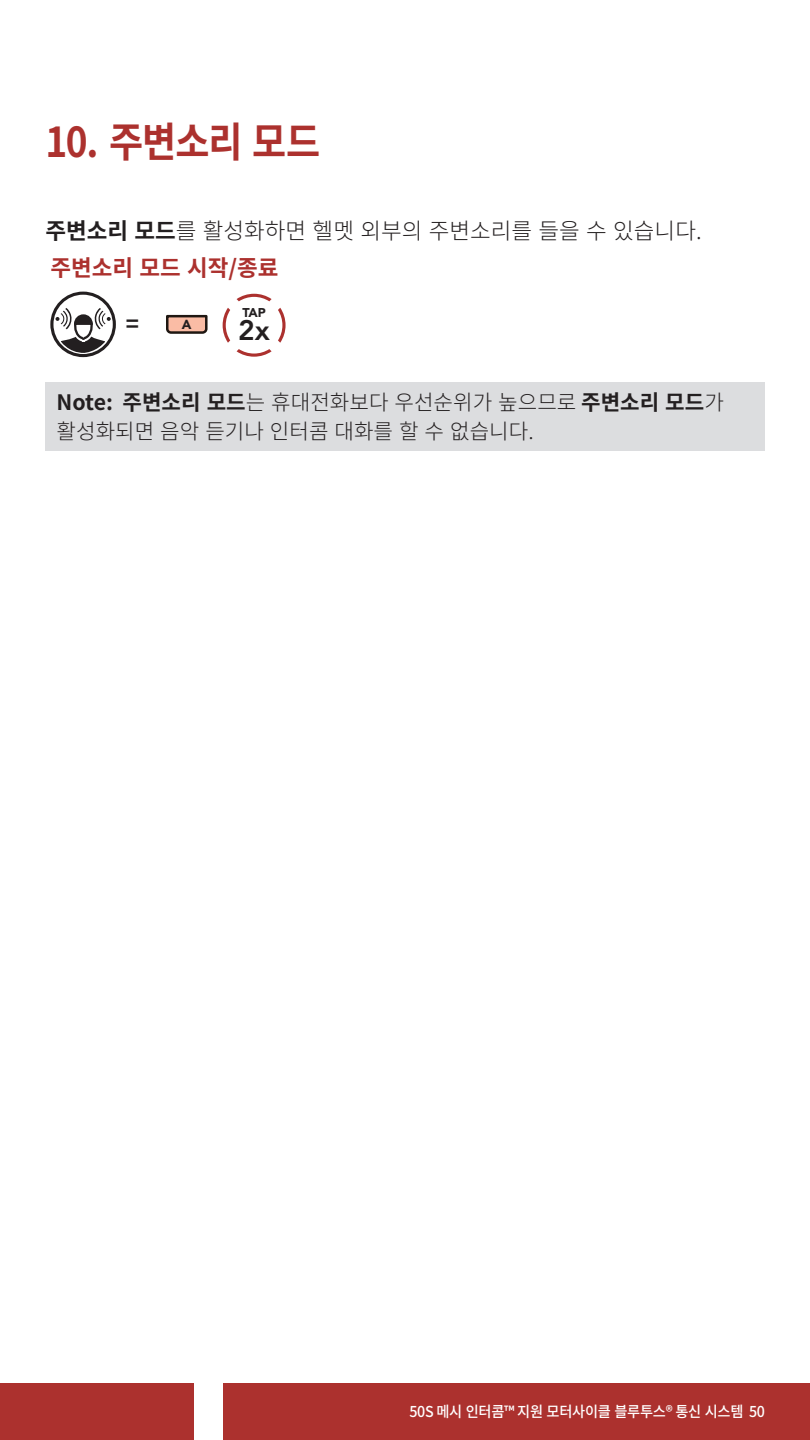
<style>
.page{position:relative;width:810px;height:1440px;background:#fff}
.page>*{position:absolute;margin:0;border:0;box-sizing:border-box;transform-origin:0 0}
.t1{font:700 41.25px "Noto Sans CJ Kkr";letter-spacing:-.03em;color:#ac312e;scale:.9 1}
.t2{font:800 28.12px "Avenir LT Std";color:#231f20}
.Body{font:300 22.5px "Noto Sans CJ Kkr";color:#231f20}
.Body_Title_Red{font:700 22.5px "Noto Sans CJ Kkr";color:#ac312e}
.t3{font:700 22.5px "Noto Sans CJ Kkr";color:#231f20}
.NOTE{font:300 21.25px/28.8px "Noto Sans CJ Kkr";color:#231f20}
.t4{font:500 15px "Noto Sans CJ Kkr";letter-spacing:-.02em;color:#fff;scale:.95 1}
.t5{font:900 13px "Avenir LT Std";color:#231f20}
.t6{font:900 12.62px "Avenir LT Std";color:#231f20}
.s1{font-weight:700}
</style>
<div class="page">
<div style="left:0;top:1383px;width:194px;height:57px;background:#ac312e"></div>
<div style="left:223px;top:1383px;width:587px;height:57px;background:#ac312e"></div>
<svg style="left:50px;top:292px;width:66px;height:65px"></svg>
<svg style="left:166px;top:315px;width:42px;height:19px"></svg>
<svg style="left:223px;top:294px;width:63px;height:63px"></svg>
<div style="left:45px;top:382px;width:720px;height:68px;background:#dcdddf"></div>
<p class="t1" style="left:45px;top:119px;width:307px">10. 주변소리 모드</p>
<p class="Body" style="left:45px;top:218px;width:658px"><span class="s1">주변소리 모드</span>를 활성화하면 헬멧 외부의 주변소리를 들을 수 있습니다.</p>
<p class="Body_Title_Red" style="left:50px;top:255px;width:230px">주변소리 모드 시작/종료</p>
<p class="t3" style="left:126px;top:311px;width:15px">=</p>
<p class="t5" style="left:182px;top:317px;width:11px">A</p>
<p class="t2" style="left:238px;top:314px;width:33px">2x</p>
<p class="t6" style="left:242px;top:305px;width:25px">TAP</p>
<p class="NOTE" style="left:57px;top:388px;width:669px"><span class="s1">Note: 주변소리 모드</span>는 휴대전화보다 우선순위가 높으므로 <span class="s1">주변소리 모드</span>가 활성화되면 음악 듣기나 인터콤 대화를 할 수 없습니다.</p>
<p class="t4" style="left:409px;top:1404px;width:376px">50S 메시 인터콤™ 지원 모터사이클 블루투스® 통신 시스템 50</p>
</div>
